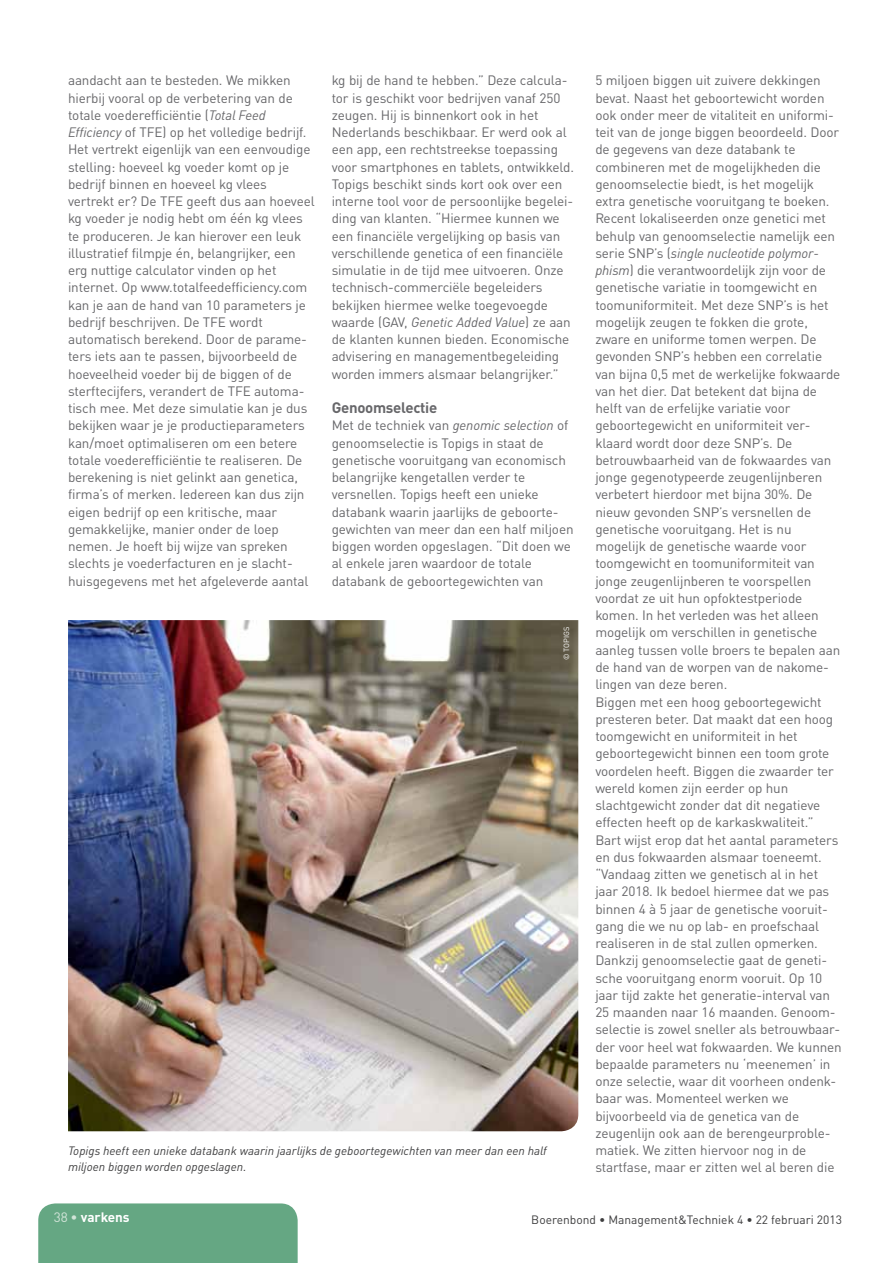
<style>
.page{position:relative;width:893px;height:1263px;background:#fff}
.page>*{position:absolute;margin:0;border:0;box-sizing:border-box;transform-origin:0 0}
.t1{font:700 15px "DINOT";letter-spacing:-.02em;color:#67676a}
.t2{font:13.5px/17.2px "DINOT";letter-spacing:-.01em;color:#67676a}
.t3{font:700 13.5px "DINOT";color:#fff}
.t4{font:italic 12px/16.5px "DINOT";color:#3e3e3f}
.t5{font:12px "DINOT";color:#3e3e3f}
.t6{font:7.5px "DINOT";color:#fff}
.s1{font-style:italic}
.s2{font-weight:400;color:#d2e4d8}
</style>
<div class="page">
<div style="left:38px;top:1203px;width:260px;height:60px;background:#65a783"></div>
<img style="left:68px;top:620px;width:510px;height:511px">
<p class="t2" style="left:68px;top:72px;width:248px">aandacht aan te besteden. We mikken hierbij vooral op de verbetering van de totale voederefficiëntie (<span class="s1">Total Feed Efficiency</span> of TFE) op het volledige bedrijf.<br>Het vertrekt eigenlijk van een eenvoudige stelling: hoeveel kg voeder komt op je bedrijf binnen en hoeveel kg vlees vertrekt er? De TFE geeft dus aan hoeveel kg voeder je nodig hebt om één kg vlees te produceren. Je kan hierover een leuk illustratief filmpje én, belangrijker, een erg nuttige calculator vinden op het internet. Op www.totalfeedefficiency.com kan je aan de hand van 10 parameters je bedrijf beschrijven. De TFE wordt automatisch berekend. Door de parame&shy;ters iets aan te passen, bijvoorbeeld de hoeveelheid voeder bij de biggen of de sterftecijfers, verandert de TFE automa&shy;tisch mee. Met deze simulatie kan je dus bekijken waar je je productieparameters kan/moet optimaliseren om een betere totale voederefficiëntie te realiseren. De berekening is niet gelinkt aan genetica, firma’s of merken. Iedereen kan dus zijn eigen bedrijf op een kritische, maar gemakkelijke, manier onder de loep nemen. Je hoeft bij wijze van spreken slechts je voederfacturen en je slacht&shy;huisgegevens met het afgeleverde aantal</p>
<p class="t2" style="left:332px;top:72px;width:244px">kg bij de hand te hebben.” Deze calcula&shy;tor is geschikt voor bedrijven vanaf 250 zeugen. Hij is binnenkort ook in het<br>N ederlands beschikbaar. Er werd ook al een app, een rechtstreekse toepassing voor smartphones en tablets, ontwikkeld.<br>Topigs beschikt sinds kort ook over een interne tool voor de persoonlijke begelei&shy;ding van klanten. “Hiermee kunnen we een financiële vergelijking op basis van verschillende genetica of een financiële simulatie in de tijd mee uitvoeren. Onze technisch-commerciële begeleiders bekijken hiermee welke toegevoegde waarde (GAV, <span class="s1">Genetic Added Value</span>) ze aan de klanten kunnen bieden. Economische advisering en managementbegeleiding worden immers alsmaar belangrijker.”</p>
<p class="t1" style="left:332px;top:398px;width:107px">Genoomselectie</p>
<p class="t2" style="left:332px;top:417px;width:243px">Met de techniek van <span class="s1">genomic selection</span> of genoomselectie is Topigs in staat de genetische vooruitgang van economisch belangrijke kengetallen verder te versnellen. Topigs heeft een unieke databank waarin jaarlijks de geboorte&shy;gewichten van meer dan een half miljoen biggen worden opgeslagen. “Dit doen we al enkele jaren waardoor de totale databank de geboortegewichten van</p>
<p class="t6" style="left:562px;top:660px;width:35px;rotate:-90deg">© topigs</p>
<p class="t4" style="left:68px;top:1142px;width:480px">Topigs heeft een unieke databank waarin jaarlijks de geboortegewichten van meer dan een half miljoen biggen worden opgeslagen.</p>
<p class="t2" style="left:595px;top:72px;width:248px">5 miljoen biggen uit zuivere dekkingen bevat. Naast het geboortewicht worden ook onder meer de vitaliteit en uniformi&shy;teit van de jonge biggen beoordeeld. Door de gegevens van deze databank te combineren met de mogelijkheden die genoomselectie biedt, is het mogelijk extra genetische vooruitgang te boeken.<br>Recent lokaliseerden onze genetici met behulp van genoomselectie namelijk een serie SN P’s (<span class="s1">single nucleotide polymor&shy;phism</span>) die verantwoordelijk zijn voor de genetische variatie in toomgewicht en toomuniformiteit. Met deze SN P’s is het mogelijk zeugen te fokken die grote, zware en uniforme tomen werpen. De gevonden SN P’s hebben een correlatie van bijna 0,5 met de werkelijke fokwaarde van het dier. Dat betekent dat bijna de helft van de erfelijke variatie voor geboortegewicht en uniformiteit ver&shy;klaard wordt door deze SN P’s. De betrouwbaarheid van de fokwaardes van jonge gegenotypeerde zeugenlijnberen verbetert hierdoor met bijna 30%. De nieuw gevonden SN P’s versnellen de genetische vooruitgang. Het is nu mogelijk de genetische waarde voor toomgewicht en toomuniformiteit van jonge zeugenlijnberen te voorspellen voordat ze uit hun opfoktestperiode komen. In het verleden was het alleen mogelijk om verschillen in genetische aanleg tussen volle broers te bepalen aan de hand van de worpen van de nakome&shy;lingen van deze beren.<br>Biggen met een hoog geboortegewicht presteren beter. Dat maakt dat een hoog toomgewicht en uniformiteit in het geboortegewicht binnen een toom grote voordelen heeft. Biggen die zwaarder ter wereld komen zijn eerder op hun slachtgewicht zonder dat dit negatieve effecten heeft op de karkaskwaliteit.” Bart wijst erop dat het aantal parameters en dus fokwaarden alsmaar toeneemt. “Vandaag zitten we genetisch al in het jaar 2018. Ik bedoel hiermee dat we pas binnen 4 à 5 jaar de genetische vooruit&shy;gang die we nu op lab- en proefschaal realiseren in de stal zullen opmerken.<br>Dankzij genoomselectie gaat de geneti&shy;sche vooruitgang enorm vooruit. Op 10 jaar tijd zakte het generatie-interval van 25 maanden naar 16 maanden. Genoom&shy;selectie is zowel sneller als betrouwbaar&shy;der voor heel wat fokwaarden. We kunnen bepaalde parameters nu ‘meenemen’ in onze selectie, waar dit voorheen ondenk&shy;baar was. Momenteel werken we bijvoorbeeld via de genetica van de zeugenlijn ook aan de berengeurproble&shy;matiek. We zitten hiervoor nog in de startfase, maar er zitten wel al beren die</p>
<p class="t3" style="left:54px;top:1208px;width:77px"><span class="s2">38 •</span> varkens</p>
<p class="t5" style="left:531px;top:1212px;width:312px">Boerenbond • Management&amp;Techniek 4 • 22 februari 2013</p>
</div>
